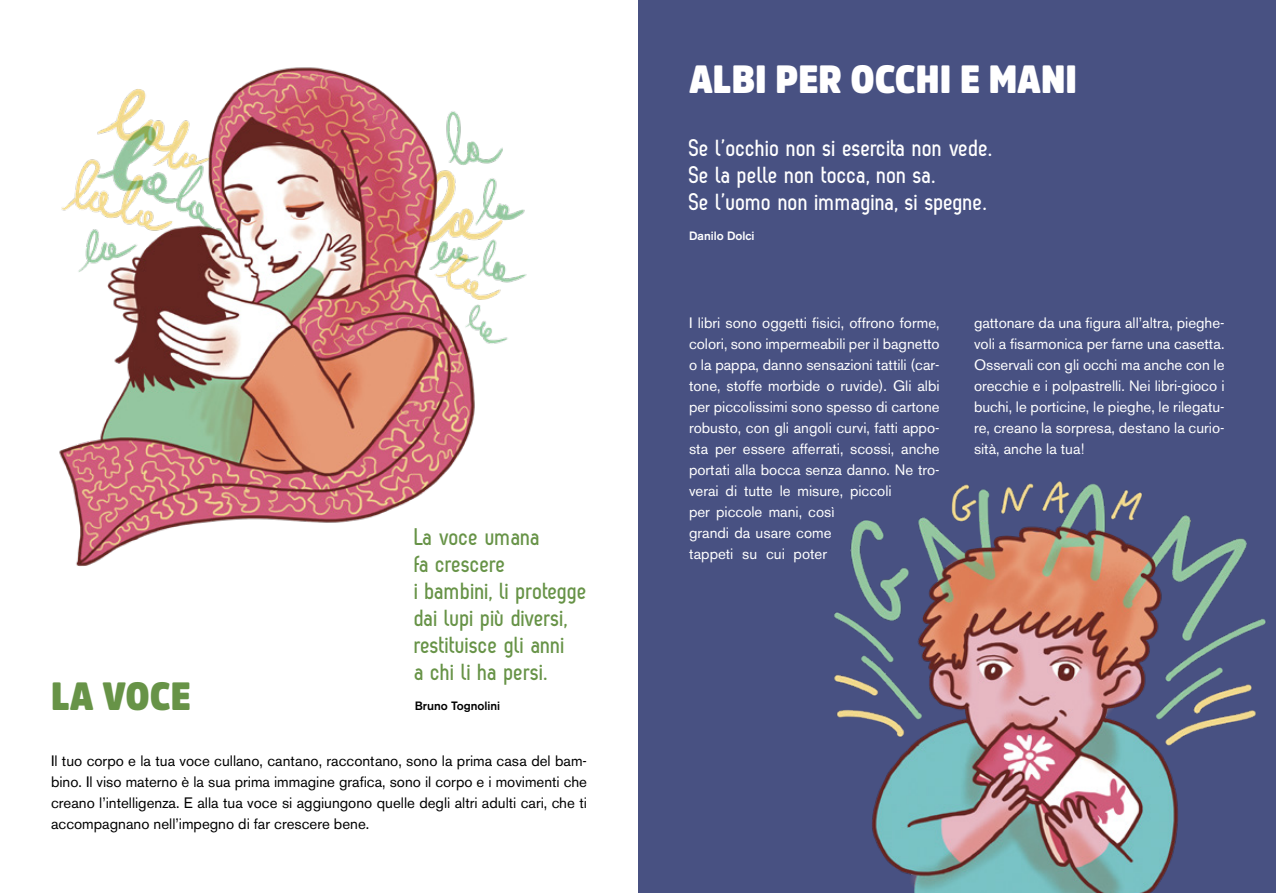
<style>
.page{position:relative;width:1276px;height:893px;background:#fff}
.page>*{position:absolute;margin:0;border:0;box-sizing:border-box;transform-origin:0 0}
.t1{font:900 39px "Amsi Pro Narw";color:#fff}
.t2{font:900 39px "Amsi Pro Narw";color:#679347}
.t3{font:700 24px/27px "Zag";color:#679347}
.t4{font:700 24px/27px "Zag";color:#fff}
.t5{font:15px/21px "Akzidenz Grotesk BE";color:#fff}
.t6{font:15px/21px "Akzidenz Grotesk BE";color:#000;text-align:justify}
.t7{font:500 12px "Akzidenz Grotesk BE";color:#000}
.t8{font:500 12px "Akzidenz Grotesk BE";color:#fff}
</style>
<div class="page">
<div style="left:638px;top:0;width:638px;height:893px;background:#485182"></div>
<img style="left:59px;top:67px;width:468px;height:500px">
<img style="left:834px;top:481px;width:432px;height:412px">
<h1 class="t2" style="left:51px;top:669px;width:141px">LA VOCE</h1>
<h2 class="t3" style="left:415px;top:523px;width:174px">La voce umana<br>fa crescere<br>i bambini, li protegge dai lupi più diversi, restituisce gli anni<br>a chi li ha persi.</h2>
<p class="t7" style="left:415px;top:698px;width:87px">Bruno Tognolini</p>
<p class="t6" style="left:51px;top:750px;width:537px">Il tuo corpo e la tua voce cullano, cantano, raccontano, sono la prima casa del bam&shy;bino. Il viso materno è la sua prima immagine grafica, sono il corpo e i movimenti che creano l’intelligenza. E alla tua voce si aggiungono quelle degli altri adulti cari, che ti accompagnano nell’impegno di far crescere bene.</p>
<h1 class="t1" style="left:689px;top:52px;width:389px">ALBI PER OCCHI E MANI</h1>
<h2 class="t4" style="left:689px;top:134px;width:305px">Se l’occhio non si esercita non vede.<br>Se la pelle non tocca, non sa.<br>Se l’uomo non immagina, si spegne.</h2>
<p class="t8" style="left:689px;top:228px;width:67px">Danilo Dolci</p>
<p class="t5" style="left:689px;top:312px;width:252px">I libri sono oggetti fisici, offrono forme, colori, sono impermeabili per il bagnetto o la pappa, danno sensazioni tattili (car&shy;tone, stoffe morbide o ruvide). Gli albi per piccolissimi sono spesso di cartone robusto, con gli angoli curvi, fatti appo&shy;sta per essere afferrati, scossi, anche portati alla bocca senza danno. Ne tro&shy;verai di tutte le misure, piccoli<br>per piccole mani, così<br>grandi da usare come<br>tappeti su cui poter</p>
<p class="t5" style="left:974px;top:312px;width:252px;text-align:justify">gattonare da una figura all’altra, pieghe&shy;voli a fisarmonica per farne una casetta.<br>Osservali con gli occhi ma anche con le orecchie e i polpastrelli. Nei libri-gioco i buchi, le porticine, le pieghe, le rilegatu&shy;re, creano la sorpresa, destano la curio&shy;sità, anche la tua!</p>
</div>
